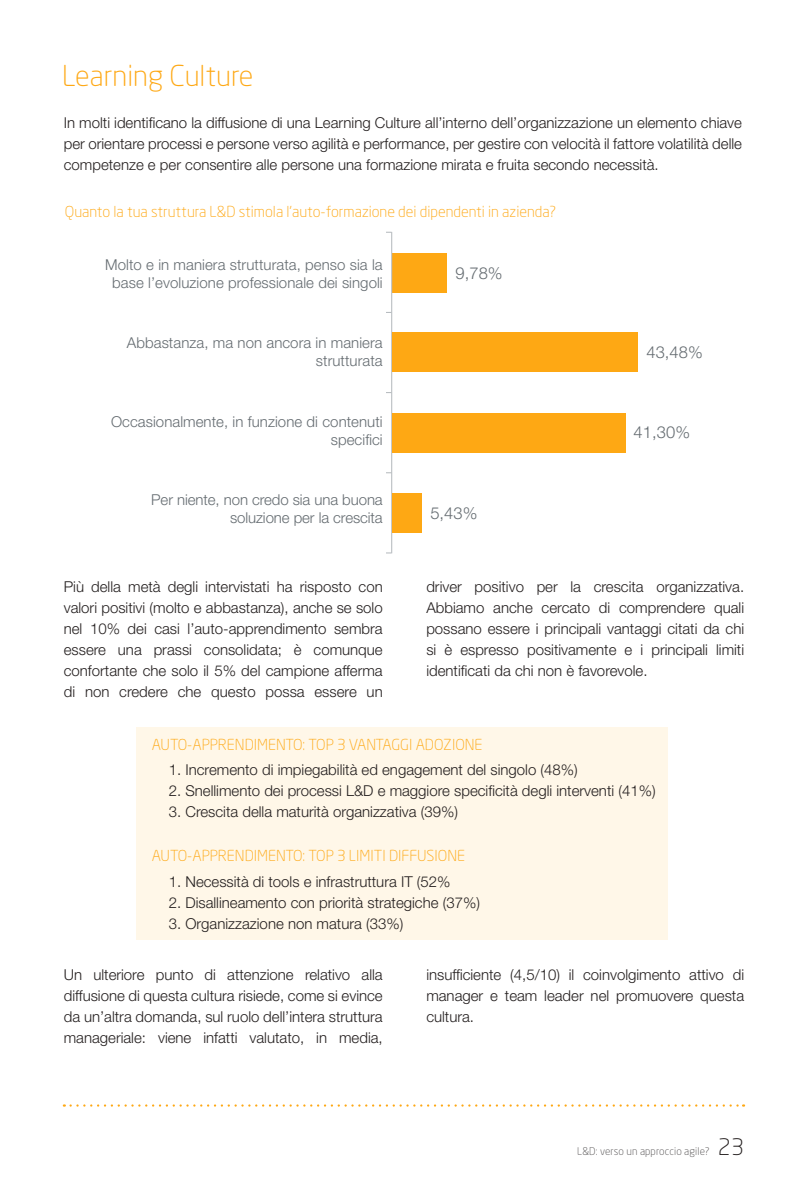
<style>
.page{position:relative;width:808px;height:1191px;background:#fff}
.page>*{position:absolute;margin:0;border:0;box-sizing:border-box;transform-origin:0 0}
.t1{font:300 28.5px "Neo Sans";color:#fea814}
.t2{font:300 22.5px "Neo Sans";color:#241f1f}
.t3{font:300 16.5px "Helvetica Neue LT Std";letter-spacing:.005em;color:#656c71}
.t4{font:300 15px/21px "Helvetica Neue LT Std";color:#241f1f;text-align:justify}
.t5{font:300 15px/18px "Helvetica Neue LT Std";letter-spacing:.005em;color:#656c71;text-align:right}
.t6{font:300 15px "Neo Sans";color:#fea814}
.t7{font:300 10.5px "Neo Sans";letter-spacing:.01em;color:#4e4b4c}
</style>
<div class="page">
<svg style="left:71px;top:1104px;width:673px;height:2px"></svg>
<div style="left:392px;top:253px;width:55px;height:40px;background:#fea814"></div>
<hr style="left:391px;top:232px;width:1px;height:321px;background:#b2b7bb">
<div style="left:392px;top:333px;width:246px;height:39px;background:#fea814"></div>
<div style="left:392px;top:413px;width:233px;height:39px;background:#fea814"></div>
<div style="left:392px;top:493px;width:30px;height:39px;background:#fea814"></div>
<div style="left:137px;top:727px;width:531px;height:212px;background:#fff7e8"></div>
<h1 class="t1" style="left:62px;top:65px;width:193px">Learning Culture</h1>
<p class="t4" style="left:64px;top:114px;width:680px">In molti identificano la diffusione di una Learning Culture all’interno dell’organizzazione un elemento chiave per orientare processi e persone verso agilità e performance, per gestire con velocità il fattore volatilità delle competenze e per consentire alle persone una formazione mirata e fruita secondo necessità.</p>
<p class="t6" style="left:65px;top:206px;width:493px">Quanto la tua struttura L&amp;D stimola l’auto-formazione dei dipendenti in azienda?</p>
<p class="t5" style="left:105px;top:257px;width:279px;text-align:center">Molto e in maniera strutturata, penso sia la base l’evoluzione professionale dei singoli</p>
<p class="t5" style="left:127px;top:335px;width:257px">Abbastanza, ma non ancora in maniera strutturata</p>
<p class="t5" style="left:111px;top:414px;width:273px">Occasionalmente, in funzione di contenuti specifici</p>
<p class="t5" style="left:151px;top:492px;width:233px">Per niente, non credo sia una buona soluzione per la crescita</p>
<p class="t3" style="left:455px;top:267px;width:49px">9,78%</p>
<p class="t3" style="left:430px;top:507px;width:49px">5,43%</p>
<p class="t3" style="left:646px;top:346px;width:58px">43,48%</p>
<p class="t3" style="left:634px;top:426px;width:58px">41,30%</p>
<p class="t4" style="left:64px;top:578px;width:320px">Più della metà degli intervistati ha risposto con valori positivi (molto e abbastanza), anche se solo nel 10% dei casi l’auto-apprendimento sembra essere una prassi consolidata; è comunque confortante che solo il 5% del campione afferma di non credere che questo possa essere un</p>
<p class="t4" style="left:426px;top:578px;width:319px">driver positivo per la crescita organizzativa.<br>Abbiamo anche cercato di comprendere quali possano essere i principali vantaggi citati da chi si è espresso positivamente e i principali limiti identificati da chi non è favorevole.</p>
<p class="t6" style="left:152px;top:738px;width:332px">AUTO-APPRENDIMENTO: TOP 3 VANTAGGI ADOZIONE</p>
<p class="t4" style="left:169px;top:760px;width:411px">1. Incremento di impiegabilità ed engagement del singolo (48%)</p>
<p class="t4" style="left:169px;top:781px;width:488px">2. Snellimento dei processi L&amp;D e maggiore specificità degli interventi (41%)</p>
<p class="t4" style="left:169px;top:802px;width:291px">3. Crescita della maturità organizzativa (39%)</p>
<p class="t6" style="left:152px;top:850px;width:315px">AUTO-APPRENDIMENTO: TOP 3 LIMITI DIFFUSIONE</p>
<p class="t4" style="left:169px;top:872px;width:283px">1. Necessità di tools e infrastruttura IT (52%</p>
<p class="t4" style="left:169px;top:893px;width:313px">2. Disallineamento con priorità strategiche (37%)</p>
<p class="t4" style="left:169px;top:914px;width:236px">3. Organizzazione non matura (33%)</p>
<p class="t4" style="left:64px;top:965px;width:320px">Un ulteriore punto di attenzione relativo alla diffusione di questa cultura risiede, come si evince da un’altra domanda, sul ruolo dell’intera struttura manageriale: viene infatti valutato, in media,</p>
<p class="t4" style="left:426px;top:965px;width:319px">insufficiente (4,5/10) il coinvolgimento attivo di manager e team leader nel promuovere questa cultura.</p>
<p class="t7" style="left:577px;top:1146px;width:134px">L&amp;D: verso un approccio agile?</p>
<h2 class="t2" style="left:718px;top:1137px;width:28px">23</h2>
</div>
